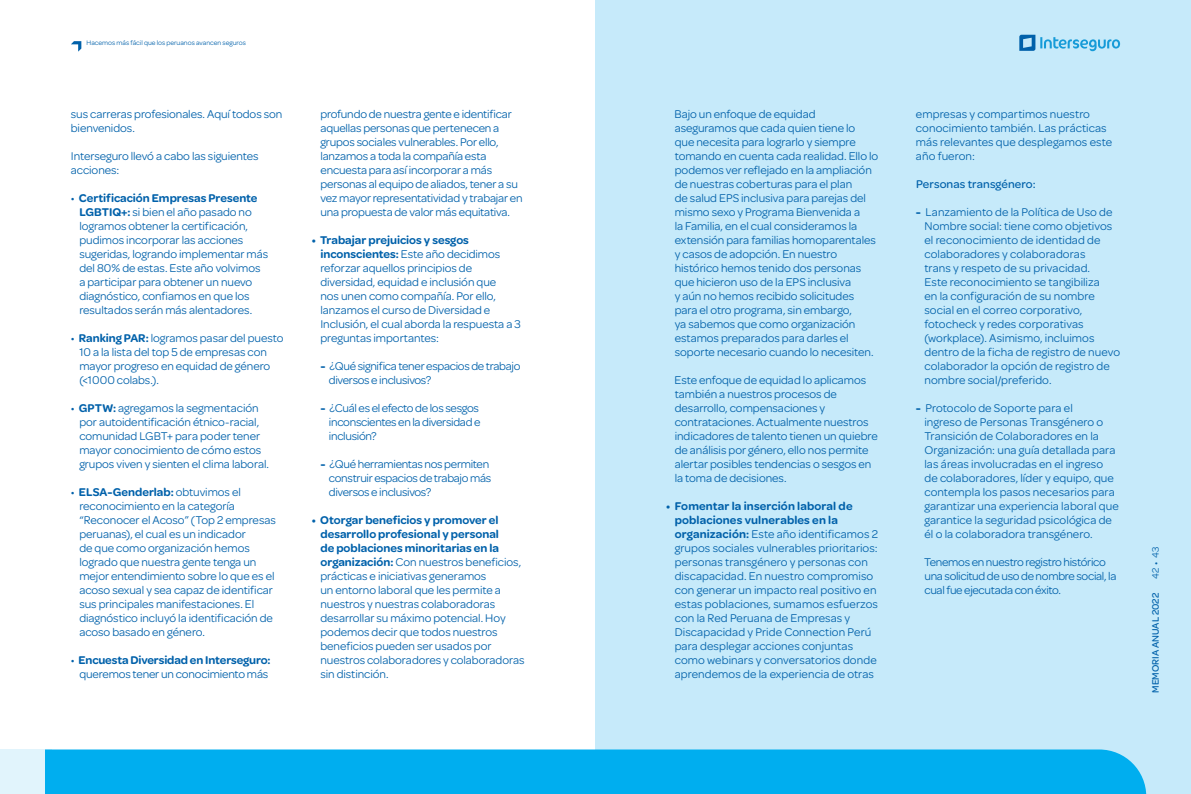
<style>
.page{position:relative;width:1191px;height:794px;background:#fff}
.page>*{position:absolute;margin:0;border:0;box-sizing:border-box;transform-origin:0 0}
.CUERPO_DE_TEXTO{font:12px/14px "Omnes";letter-spacing:-.005em;color:#0161aa}
.CUERPO_DE_TEXTO-2{font:12px/14px "Omnes";letter-spacing:-.025em;color:#0161aa}
.CUERPO_DE_TEXTO-3{font:600 12px/14px "Omnes";letter-spacing:-.01em;color:#0161aa;text-align:center}
.CUERPO_DE_TEXTO-4{font:500 12px "Omnes";letter-spacing:.01em;color:#0161aa}
.t1{font:500 10px "Omnes";color:#0161aa}
.t2{font:10px "Omnes";color:#0161aa}
.Bullets_2{font:7px "Omnes";color:#0161aa}
.s1{font-weight:600}
.s2{font-weight:400}
</style>
<div class="page">
<div style="left:595px;top:0;width:596px;height:794px;background:#c6eafa"></div>
<svg style="left:1019px;top:35px;width:101px;height:16px"></svg>
<svg style="left:71px;top:41px;width:10px;height:11px"></svg>
<div style="left:0;top:749px;width:51px;height:45px;background:#e1f4fc"></div>
<div style="left:45px;top:749px;width:1101px;height:45px;background:#00aeef"></div>
<p class="Bullets_2" style="left:87px;top:39px;width:161px">Hacemos más fácil que los peruanos avancen seguros</p>
<p class="CUERPO_DE_TEXTO" style="left:71px;top:107px;width:213px">sus carreras profesionales. Aquí todos son bienvenidos.</p>
<p class="CUERPO_DE_TEXTO" style="left:71px;top:149px;width:189px">Interseguro llevó a cabo las siguientes acciones:</p>
<p class="CUERPO_DE_TEXTO" style="left:79px;top:191px;width:190px;text-indent:-9px">• <span class="s1">Certificación Empresas Presente LGBTIQ+:</span> si bien el año pasado no logramos obtener la certificación, pudimos incorporar las acciones sugeridas, logrando implementar más del 80% de estas. Este año volvimos a participar para obtener un nuevo diagnóstico, confiamos en que los resultados serán más alentadores.</p>
<p class="CUERPO_DE_TEXTO" style="left:79px;top:331px;width:206px;text-indent:-9px">• <span class="s1">Ranking PAR:</span> logramos pasar del puesto<br>10 a la lista del top 5 de empresas con mayor progreso en equidad de género (&lt;1000 colabs.).</p>
<p class="CUERPO_DE_TEXTO" style="left:79px;top:401px;width:191px;text-indent:-9px">• <span class="s1">GPTW:</span> agregamos la segmentación por autoidentificación étnico-racial, comunidad LGBT+ para poder tener mayor conocimiento de cómo estos grupos viven y sienten el clima laboral.</p>
<p class="CUERPO_DE_TEXTO" style="left:79px;top:485px;width:198px;text-indent:-9px">• <span class="s1">ELSA-Genderlab:</span> obtuvimos el reconocimiento en la categoría “Reconocer el Acoso” (Top 2 empresas peruanas), el cual es un indicador<br>de que como organización hemos logrado que nuestra gente tenga un mejor entendimiento sobre lo que es el acoso sexual y sea capaz de identificar sus principales manifestaciones. El diagnóstico incluyó la identificación de acoso basado en género.</p>
<p class="CUERPO_DE_TEXTO-3" style="left:71px;top:653px;width:201px"><span class="s2">•</span> Encuesta Diversidad en Interseguro: <span class="s2">queremos tener un conocimiento más</span></p>
<p class="CUERPO_DE_TEXTO" style="left:320px;top:107px;width:204px">profundo de nuestra gente e identificar aquellas personas que pertenecen a grupos sociales vulnerables. Por ello, lanzamos a toda la compañía esta encuesta para así incorporar a más personas al equipo de aliados, tener a su vez mayor representatividad y trabajar en una propuesta de valor más equitativa.</p>
<p class="CUERPO_DE_TEXTO" style="left:320px;top:233px;width:202px;text-indent:-9px"><span class="s1">• Trabajar prejuicios y sesgos inconscientes:</span> Este año decidimos reforzar aquellos principios de diversidad, equidad e inclusión que<br>nos unen como compañía. Por ello, lanzamos el curso de Diversidad e Inclusión, el cual aborda la respuesta a 3 preguntas importantes:</p>
<p class="CUERPO_DE_TEXTO-2" style="left:329px;top:359px;width:193px;text-indent:-9px"><span class="s1">-</span> ¿Qué significa tener espacios de trabajo diversos e inclusivos?</p>
<p class="CUERPO_DE_TEXTO-2" style="left:329px;top:401px;width:153px;text-indent:-9px"><span class="s1">-</span> ¿Cuál es el efecto de los sesgos inconscientes en la diversidad e inclusión?</p>
<p class="CUERPO_DE_TEXTO-2" style="left:329px;top:457px;width:164px;text-indent:-9px"><span class="s1">-</span> ¿Qué herramientas nos permiten construir espacios de trabajo más diversos e inclusivos?</p>
<p class="CUERPO_DE_TEXTO" style="left:320px;top:513px;width:206px;text-indent:-9px"><span class="s1">• Otorgar beneficios y promover el desarrollo profesional y personal<br>de poblaciones minoritarias en la organización:</span> Con nuestros beneficios, prácticas e iniciativas generamos<br>un entorno laboral que les permite a nuestros y nuestras colaboradoras desarrollar su máximo potencial. Hoy podemos decir que todos nuestros beneficios pueden ser usados por nuestros colaboradores y colaboradoras sin distinción.</p>
<p class="CUERPO_DE_TEXTO" style="left:674px;top:107px;width:205px">Bajo un enfoque de equidad aseguramos que cada quien tiene lo<br>que necesita para lograrlo y siempre tomando en cuenta cada realidad. Ello lo podemos ver reflejado en la ampliación de nuestras coberturas para el plan<br>de salud EPS inclusiva para parejas del mismo sexo y Programa Bienvenida a<br>la Familia, en el cual consideramos la extensión para familias homoparentales y casos de adopción. En nuestro histórico hemos tenido dos personas que hicieron uso de la EPS inclusiva<br>y aún no hemos recibido solicitudes para el otro programa, sin embargo,<br>ya sabemos que como organización estamos preparados para darles el soporte necesario cuando lo necesiten.</p>
<p class="CUERPO_DE_TEXTO" style="left:674px;top:373px;width:205px">Este enfoque de equidad lo aplicamos también a nuestros procesos de desarrollo, compensaciones y contrataciones. Actualmente nuestros indicadores de talento tienen un quiebre de análisis por género, ello nos permite alertar posibles tendencias o sesgos en la toma de decisiones.</p>
<p class="CUERPO_DE_TEXTO" style="left:675px;top:499px;width:205px;text-indent:-9px"><span class="s1">• Fomentar la inserción laboral de poblaciones vulnerables en la organización:</span> Este año identificamos 2 grupos sociales vulnerables prioritarios: personas transgénero y personas con discapacidad. En nuestro compromiso con generar un impacto real positivo en estas poblaciones, sumamos esfuerzos con la Red Peruana de Empresas y Discapacidad y Pride Connection Perú para desplegar acciones conjuntas como webinars y conversatorios donde aprendemos de la experiencia de otras</p>
<p class="CUERPO_DE_TEXTO" style="left:916px;top:107px;width:198px">empresas y compartimos nuestro conocimiento también. Las prácticas más relevantes que desplegamos este año fueron:</p>
<p class="CUERPO_DE_TEXTO-4" style="left:916px;top:177px;width:121px">Personas transgénero:</p>
<p class="CUERPO_DE_TEXTO" style="left:924px;top:205px;width:197px;text-indent:-9px"><span class="s1">-</span> Lanzamiento de la Política de Uso de Nombre social: tiene como objetivos el reconocimiento de identidad de colaboradores y colaboradoras<br>trans y respeto de su privacidad.<br>Este reconocimiento se tangibiliza<br>en la configuración de su nombre social en el correo corporativo, fotocheck y redes corporativas (workplace). Asimismo, incluimos dentro de la ficha de registro de nuevo colaborador la opción de registro de nombre social/preferido.</p>
<p class="CUERPO_DE_TEXTO" style="left:924px;top:401px;width:196px;text-indent:-9px"><span class="s1">-</span> Protocolo de Soporte para el<br>ingreso de Personas Transgénero o Transición de Colaboradores en la Organización: una guía detallada para las áreas involucradas en el ingreso de colaboradores, líder y equipo, que contempla los pasos necesarios para garantizar una experiencia laboral que garantice la seguridad psicológica de él o la colaboradora transgénero.</p>
<p class="CUERPO_DE_TEXTO-2" style="left:924px;top:555px;width:194px">Tenemos en nuestro registro histórico una solicitud de uso de nombre social, la cual fue ejecutada con éxito.</p>
<p class="t2" style="left:1150px;top:579px;width:34px;rotate:-90deg">42 • 43</p>
<p class="t1" style="left:1150px;top:693px;width:102px;rotate:-90deg">MEMORIA ANUAL 2022</p>
</div>
